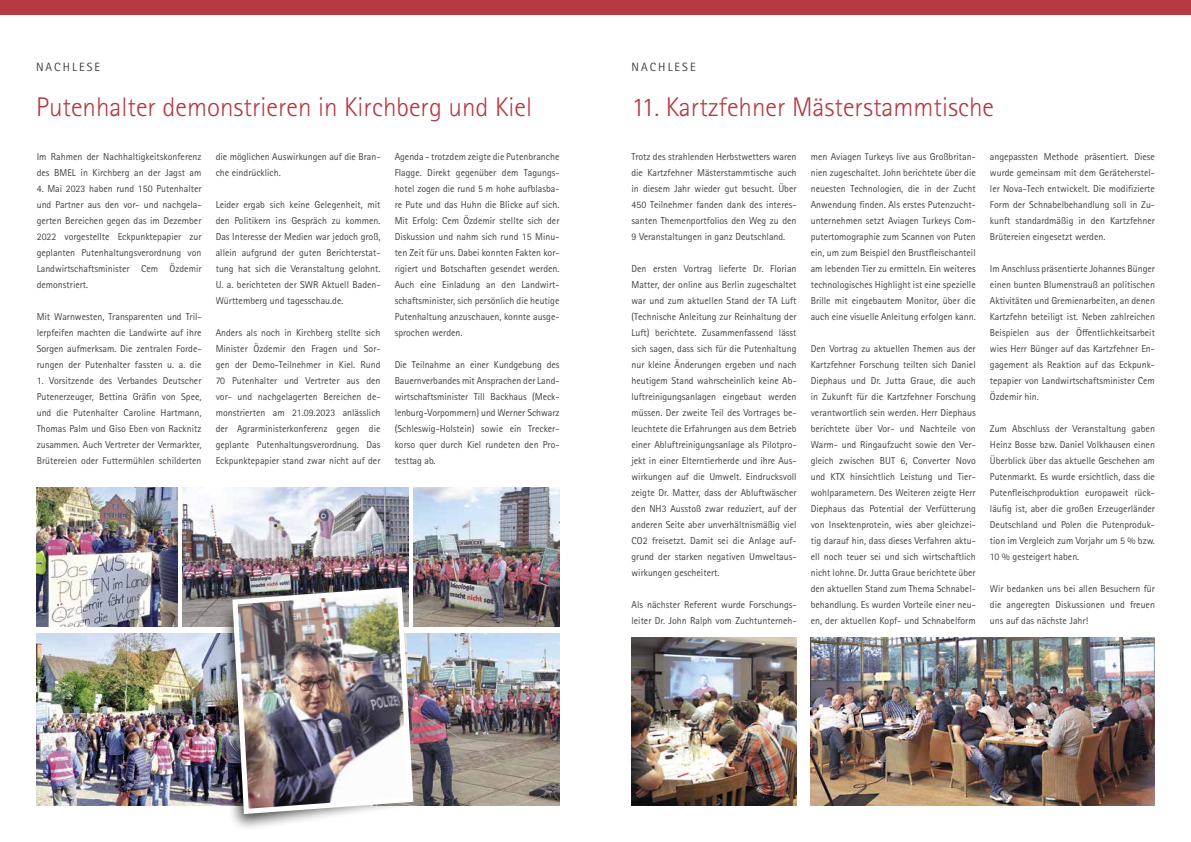
<style>
.page{position:relative;width:1191px;height:842px;background:#fff}
.page>*{position:absolute;margin:0;border:0;box-sizing:border-box;transform-origin:0 0}
.t1{font:300 27px "Rotis Sans Serif Pro";color:#b63842}
.t2{font:12px "Rotis Sans Serif Pro";letter-spacing:.17em;color:#3d4246}
.t3{font:10px/16px "Rotis Sans Serif Pro";color:#3d4246;text-align:justify}
</style>
<div class="page">
<div style="left:0;top:0;width:1191px;height:14px;background:#b63842"></div>
<img style="left:416px;top:633px;width:143px;height:172px">
<img style="left:810px;top:638px;width:345px;height:167px">
<img style="left:631px;top:638px;width:165px;height:167px">
<img style="left:413px;top:487px;width:146px;height:139px">
<img style="left:182px;top:487px;width:226px;height:139px">
<img style="left:37px;top:633px;width:182px;height:172px">
<img style="left:37px;top:487px;width:140px;height:139px">
<div style="left:219px;top:601px;width:193px;height:231px;background:#000;opacity:.75"></div>
<img style="left:230px;top:585px;width:186px;height:232px">
<p class="t2" style="left:36px;top:60px;width:66px">NACHLESE</p>
<p class="t2" style="left:631px;top:60px;width:66px">NACHLESE</p>
<h1 class="t1" style="left:36px;top:91px;width:497px">Putenhalter demonstrieren in Kirchberg und Kiel</h1>
<h1 class="t1" style="left:631px;top:91px;width:364px">11. Kartzfehner Mästerstammtische</h1>
<p class="t3" style="left:37px;top:149px;width:166px">Im Rahmen der Nachhaltigkeitskonferenz des BMEL in Kirchberg an der Jagst am</p>
<p class="t3" style="left:37px;top:181px;width:166px">4. Mai 2023 haben rund 150 Putenhalter und Partner aus den vor- und nachgela&shy;gerten Bereichen gegen das im Dezember 2022 vorgestellte Eckpunktepapier zur geplanten Putenhaltungsverordnung von Landwirtschaftsminister Cem Özdemir demonstriert.</p>
<p class="t3" style="left:37px;top:309px;width:166px">Mit Warnwesten, Transparenten und Tril&shy;lerpfeifen machten die Landwirte auf ihre Sorgen aufmerksam. Die zentralen Forde&shy;rungen der Putenhalter fassten u. a. die</p>
<p class="t3" style="left:37px;top:373px;width:166px">1. Vorsitzende des Verbandes Deutscher Putenerzeuger, Bettina Gräfin von Spee, und die Putenhalter Caroline Hartmann, Thomas Palm und Giso Eben von Racknitz zusammen. Auch Vertreter der Vermarkter, Brütereien oder Futtermühlen schilderten</p>
<p class="t3" style="left:216px;top:149px;width:166px">die möglichen Auswirkungen auf die Bran&shy;che eindrücklich.</p>
<p class="t3" style="left:216px;top:197px;width:166px">Leider ergab sich keine Gelegenheit, mit den Politikern ins Gespräch zu kommen.<br>Das Interesse der Medien war jedoch groß, allein aufgrund der guten Berichterstat&shy;tung hat sich die Veranstaltung gelohnt.<br>U. a. berichteten der SWR Aktuell Baden-Württemberg und tagesschau.de.</p>
<p class="t3" style="left:216px;top:325px;width:166px">Anders als noch in Kirchberg stellte sich Minister Özdemir den Fragen und Sor&shy;gen der Demo-Teilnehmer in Kiel. Rund 70 Putenhalter und Vertreter aus den vor- und nachgelagerten Bereichen de&shy;monstrierten am 21.09.2023 anlässlich der Agrarministerkonferenz gegen die geplante Putenhaltungsverordnung. Das Eckpunktepapier stand zwar nicht auf der</p>
<p class="t3" style="left:395px;top:149px;width:166px">Agenda - trotzdem zeigte die Putenbranche Flagge. Direkt gegenüber dem Tagungs&shy;hotel zogen die rund 5 m hohe aufblasba&shy;re Pute und das Huhn die Blicke auf sich.<br>Mit Erfolg: Cem Özdemir stellte sich der Diskussion und nahm sich rund 15 Minu&shy;ten Zeit für uns. Dabei konnten Fakten kor&shy;rigiert und Botschaften gesendet werden.<br>Auch eine Einladung an den Landwirt&shy;schaftsminister, sich persönlich die heutige Putenhaltung anzuschauen, konnte ausge&shy;sprochen werden.</p>
<p class="t3" style="left:395px;top:357px;width:166px">Die Teilnahme an einer Kundgebung des Bauernverbandes mit Ansprachen der Land&shy;wirtschaftsminister Till Backhaus (Meck&shy;lenburg-Vorpommern) und Werner Schwarz (Schleswig-Holstein) sowie ein Trecker&shy;korso quer durch Kiel rundeten den Pro&shy;testtag ab.</p>
<p class="t3" style="left:631px;top:149px;width:166px">Trotz des strahlenden Herbstwetters waren die Kartzfehner Mästerstammtische auch in diesem Jahr wieder gut besucht. Über 450 Teilnehmer fanden dank des interes&shy;santen Themenportfolios den Weg zu den 9 Veranstaltungen in ganz Deutschland.</p>
<p class="t3" style="left:631px;top:261px;width:166px">Den ersten Vortrag lieferte Dr. Florian Matter, der online aus Berlin zugeschaltet war und zum aktuellen Stand der TA Luft (Technische Anleitung zur Reinhaltung der Luft) berichtete. Zusammenfassend lässt sich sagen, dass sich für die Putenhaltung nur kleine Änderungen ergeben und nach heutigem Stand wahrscheinlich keine Ab&shy;luftreinigungsanlagen eingebaut werden müssen. Der zweite Teil des Vortrages be&shy;leuchtete die Erfahrungen aus dem Betrieb einer Abluftreinigungsanlage als Pilotpro&shy;jekt in einer Elterntierherde und ihre Aus&shy;wirkungen auf die Umwelt. Eindrucksvoll zeigte Dr. Matter, dass der Abluftwäscher den NH3 Ausstoß zwar reduziert, auf der anderen Seite aber unverhältnismäßig viel CO2 freisetzt. Damit sei die Anlage auf&shy;grund der starken negativen Umweltaus&shy;wirkungen gescheitert.</p>
<p class="t3" style="left:631px;top:597px;width:166px">Als nächster Referent wurde Forschungs&shy;leiter Dr. John Ralph vom Zuchtunterneh-</p>
<p class="t3" style="left:810px;top:149px;width:166px">men Aviagen Turkeys live aus Großbritan&shy;nien zugeschaltet. John berichtete über die neuesten Technologien, die in der Zucht Anwendung finden. Als erstes Putenzucht&shy;unternehmen setzt Aviagen Turkeys Com&shy;putertomographie zum Scannen von Puten ein, um zum Beispiel den Brustfleischanteil am lebenden Tier zu ermitteln. Ein weiteres technologisches Highlight ist eine spezielle Brille mit eingebautem Monitor, über die auch eine visuelle Anleitung erfolgen kann.</p>
<p class="t3" style="left:810px;top:341px;width:166px">Den Vortrag zu aktuellen Themen aus der Kartzfehner Forschung teilten sich Daniel Diephaus und Dr. Jutta Graue, die auch in Zukunft für die Kartzfehner Forschung verantwortlich sein werden. Herr Diephaus berichtete über Vor- und Nachteile von Warm- und Ringaufzucht sowie den Ver&shy;gleich zwischen BUT 6, Converter Novo und KTX hinsichtlich Leistung und Tier&shy;wohlparametern. Des Weiteren zeigte Herr Diephaus das Potential der Verfütterung von Insektenprotein, wies aber gleichzei&shy;tig darauf hin, dass dieses Verfahren aktu&shy;ell noch teuer sei und sich wirtschaftlich nicht lohne. Dr. Jutta Graue berichtete über den aktuellen Stand zum Thema Schnabel&shy;behandlung. Es wurden Vorteile einer neu&shy;en, der aktuellen Kopf- und Schnabelform</p>
<p class="t3" style="left:990px;top:149px;width:166px">angepassten Methode präsentiert. Diese wurde gemeinsam mit dem Geräteherstel&shy;ler Nova-Tech entwickelt. Die modifizierte Form der Schnabelbehandlung soll in Zu&shy;kunft standardmäßig in den Kartzfehner Brütereien eingesetzt werden.</p>
<p class="t3" style="left:990px;top:261px;width:166px">Im Anschluss präsentierte Johannes Bünger einen bunten Blumenstrauß an politischen Aktivitäten und Gremienarbeiten, an denen Kartzfehn beteiligt ist. Neben zahlreichen Beispielen aus der Öffentlichkeitsarbeit wies Herr Bünger auf das Kartzfehner En&shy;gagement als Reaktion auf das Eckpunk&shy;tepapier von Landwirtschaftsminister Cem Özdemir hin.</p>
<p class="t3" style="left:990px;top:421px;width:166px">Zum Abschluss der Veranstaltung gaben Heinz Bosse bzw. Daniel Volkhausen einen Überblick über das aktuelle Geschehen am Putenmarkt. Es wurde ersichtlich, dass die Putenfleischproduktion europaweit rück&shy;läufig ist, aber die großen Erzeugerländer Deutschland und Polen die Putenproduk&shy;tion im Vergleich zum Vorjahr um 5 % bzw.<br>10 % gesteigert haben.</p>
<p class="t3" style="left:990px;top:581px;width:166px">Wir bedanken uns bei allen Besuchern für die angeregten Diskussionen und freuen uns auf das nächste Jahr!</p>
</div>
